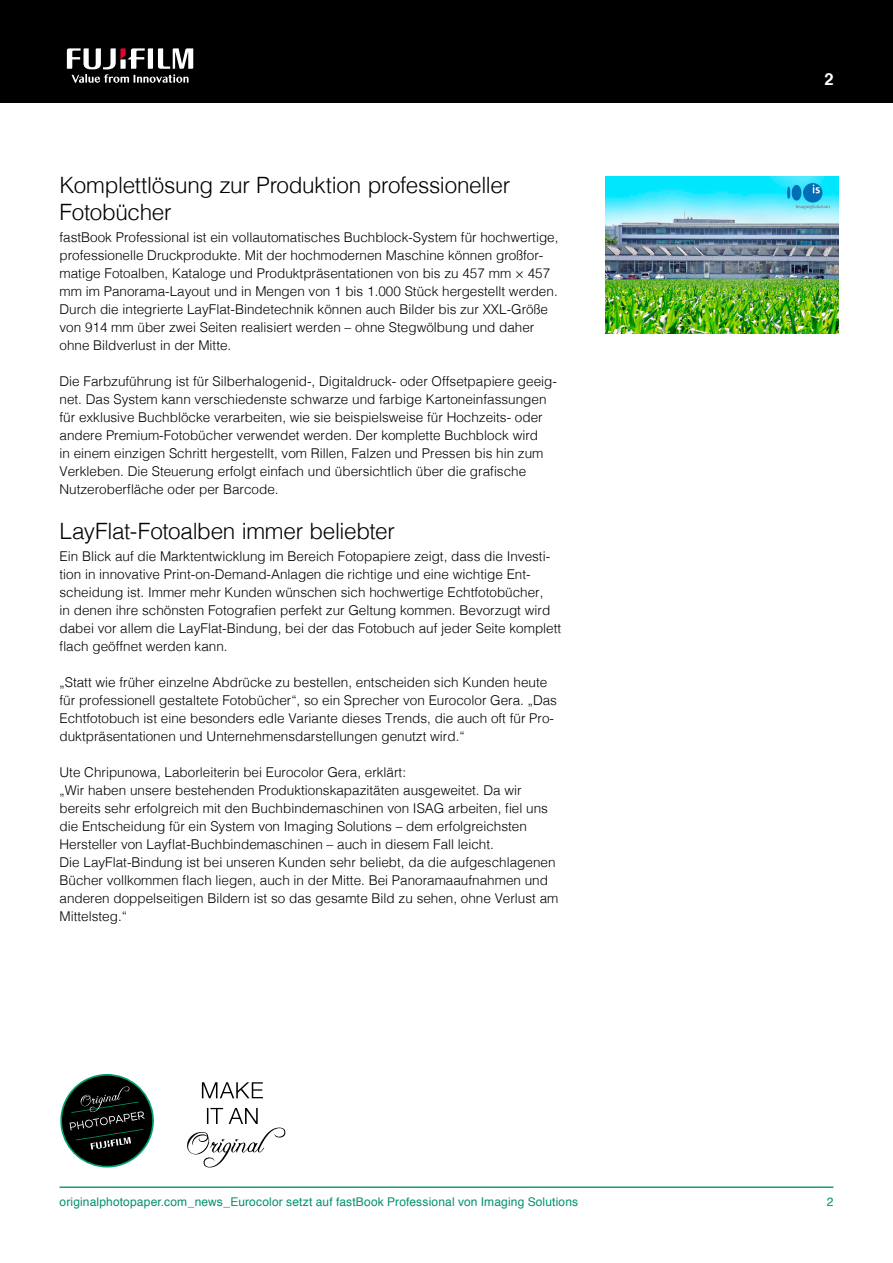
<style>
.page{position:relative;width:893px;height:1263px;background:#fff}
.page>*{position:absolute;margin:0;border:0;box-sizing:border-box;transform-origin:0 0}
.SUBLINE{font:300 22.5px/27px "Helvetica";letter-spacing:-.015em;color:#000}
.t1{font:700 16.5px "Helvetica";color:#fff}
.Copy1_black{font:300 13.5px/18px "Helvetica";color:#000}
.date{font:12px "Helvetica";letter-spacing:.01em;color:#01916d}
</style>
<div class="page">
<div style="left:0;top:0;width:893px;height:102px;background:#000"></div>
<svg style="left:67px;top:48px;width:126px;height:35px"></svg>
<svg style="left:60px;top:1074px;width:94px;height:94px"></svg>
<svg style="left:202px;top:1082px;width:61px;height:16px"></svg>
<svg style="left:187px;top:1108px;width:98px;height:59px"></svg>
<hr style="left:60px;top:1186px;width:773px;height:2px;background:#01916d">
<img style="left:606px;top:176px;width:233px;height:157px">
<p class="SUBLINE" style="left:60px;top:170px;width:452px">Komplettlösung zur Produktion professioneller<br>Fotobücher</p>
<p class="Copy1_black" style="left:60px;top:227px;width:500px">fastBook Professional ist ein vollautomatisches Buchblock-System für hochwertige, professionelle Druckprodukte. Mit der hochmodernen Maschine können großfor&shy;matige Fotoalben, Kataloge und Produktpräsentationen von bis zu 457 mm × 457 mm im Panorama-Layout und in Mengen von 1 bis 1.000 Stück hergestellt werden.<br>Durch die integrierte LayFlat-Bindetechnik können auch Bilder bis zur XXL-Größe von 914 mm über zwei Seiten realisiert werden – ohne Stegwölbung und daher ohne Bildverlust in der Mitte.</p>
<p class="Copy1_black" style="left:60px;top:371px;width:499px">Die Farbzuführung ist für Silberhalogenid-, Digitaldruck- oder Offsetpapiere geeig&shy;net. Das System kann verschiedenste schwarze und farbige Kartoneinfassungen für exklusive Buchblöcke verarbeiten, wie sie beispielsweise für Hochzeits- oder andere Premium-Fotobücher verwendet werden. Der komplette Buchblock wird<br>in einem einzigen Schritt hergestellt, vom Rillen, Falzen und Pressen bis hin zum Verkleben. Die Steuerung erfolgt einfach und übersichtlich über die grafische Nutzeroberfläche oder per Barcode.</p>
<p class="SUBLINE" style="left:60px;top:516px;width:337px">LayFlat-Fotoalben immer beliebter</p>
<p class="Copy1_black" style="left:60px;top:546px;width:503px">Ein Blick auf die Marktentwicklung im Bereich Fotopapiere zeigt, dass die Investi&shy;tion in innovative Print-on-Demand-Anlagen die richtige und eine wichtige Ent&shy;scheidung ist. Immer mehr Kunden wünschen sich hochwertige Echtfotobücher,<br>in denen ihre schönsten Fotografien perfekt zur Geltung kommen. Bevorzugt wird dabei vor allem die LayFlat-Bindung, bei der das Fotobuch auf jeder Seite komplett flach geöffnet werden kann.</p>
<p class="Copy1_black" style="left:60px;top:672px;width:499px">„Statt wie früher einzelne Abdrücke zu bestellen, entscheiden sich Kunden heute für professionell gestaltete Fotobücher“, so ein Sprecher von Eurocolor Gera. „Das Echtfotobuch ist eine besonders edle Variante dieses Trends, die auch oft für Pro&shy;duktpräsentationen und Unternehmensdarstellungen genutzt wird.“</p>
<p class="Copy1_black" style="left:60px;top:762px;width:348px">Ute Chripunowa, Laborleiterin bei Eurocolor Gera, erklärt:</p>
<p class="Copy1_black" style="left:60px;top:780px;width:490px">„Wir haben unsere bestehenden Produktionskapazitäten ausgeweitet. Da wir bereits sehr erfolgreich mit den Buchbindemaschinen von ISAG arbeiten, fiel uns die Entscheidung für ein System von Imaging Solutions – dem erfolgreichsten</p>
<p class="Copy1_black" style="left:60px;top:834px;width:500px">Hersteller von Layflat-Buchbindemaschinen – auch in diesem Fall leicht.<br>Die LayFlat-Bindung ist bei unseren Kunden sehr beliebt, da die aufgeschlagenen Bücher vollkommen flach liegen, auch in der Mitte. Bei Panoramaaufnahmen und anderen doppelseitigen Bildern ist so das gesamte Bild zu sehen, ohne Verlust am Mittelsteg.“</p>
<p class="date" style="left:60px;top:1192px;width:520px">originalphotopaper.com_news_Eurocolor setzt auf fastBook Professional von Imaging Solutions</p>
<p class="t1" style="left:825px;top:66px;width:11px">2</p>
<p class="date" style="left:827px;top:1192px;width:8px">2</p>
</div>
